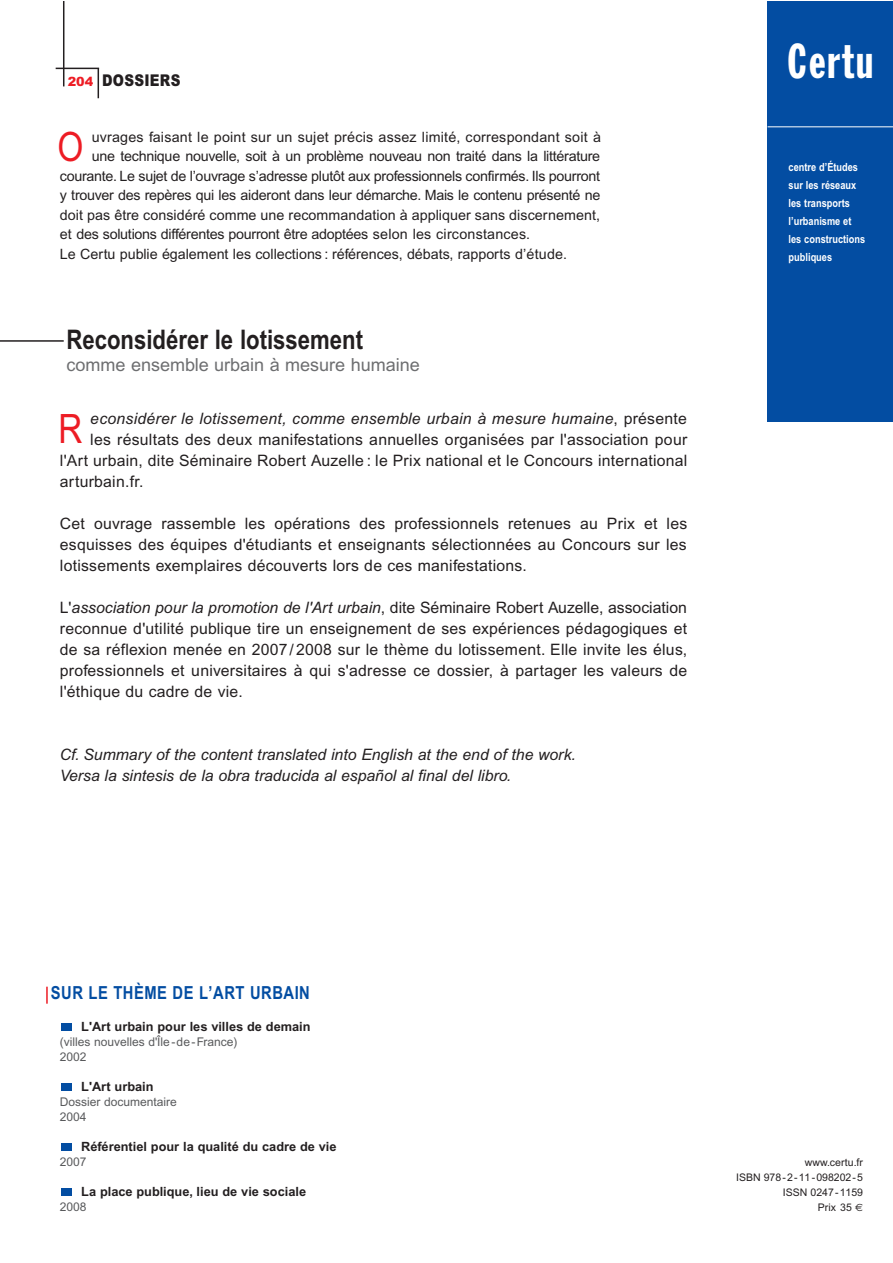
<style>
.page{position:relative;width:893px;height:1263px;background:#fff}
.page>*{position:absolute;margin:0;border:0;box-sizing:border-box;transform-origin:0 0}
.t1{font:48px "Franklin Gothic Extra Cond";letter-spacing:.04em;color:#fff}
.t2{font:40.5px "Arial Narrow";color:#ed1c24}
.t3{font:700 27px "Arial Narrow";color:#231f20}
.t4{font:18px "Arial";color:#6d6e70}
.t5{font:700 18px "Arial Narrow";letter-spacing:.03em;color:#034da2}
.t6{font:900 16.2px "Arial";letter-spacing:.02em;color:#231f20;scale:.83 1}
.t7{font:15.75px/21px "Arial";letter-spacing:.015em;color:#231f20;text-align:justify}
.t8{font:italic 15.75px/21px "Arial";color:#231f20}
.t9{font:14.25px "Arial";letter-spacing:-.015em;color:#231f20}
.t10{font:14.25px "Arial";letter-spacing:.005em;color:#231f20}
.t11{font:14.25px "Arial";letter-spacing:.015em;color:#231f20}
.t12{font:700 12.75px "Arial";color:#231f20}
.t13{font:12px/15px "Arial";color:#58595b}
.t14{font:700 11.25px/18px "Arial Narrow";color:#fff}
.t15{font:10.5px/15px "Arial";color:#231f20;text-align:right}
.s1{font-size:12.75px;color:#ed1c24}
.s2{font-style:normal}
.s3{font-style:italic}
.s4{font-family:"Euro Sans"}
</style>
<div class="page">
<hr style="left:63px;top:1px;width:1px;height:85px;background:#231f20">
<hr style="left:56px;top:68px;width:43px;height:1px;background:#231f20">
<hr style="left:98px;top:68px;width:1px;height:30px;background:#231f20">
<hr style="left:0;top:340px;width:64px;height:2px;background:#231f20">
<svg style="left:46px;top:987px;width:2px;height:17px"></svg>
<div style="left:61px;top:1189px;width:10px;height:7px;background:#034da2"></div>
<div style="left:61px;top:1144px;width:10px;height:7px;background:#034da2"></div>
<div style="left:61px;top:1084px;width:10px;height:7px;background:#034da2"></div>
<div style="left:61px;top:1024px;width:10px;height:7px;background:#034da2"></div>
<div style="left:767px;top:1px;width:126px;height:421px;background:#034da2"></div>
<hr style="left:767px;top:126px;width:126px;height:1px;background:#fff">
<p class="t6" style="left:68px;top:71px;width:137px"><span class="s1">204</span> DOSSIERS</p>
<h2 class="t2" style="left:57px;top:123px;width:27px">O</h2>
<p class="t11" style="left:92px;top:132px;width:511px">uvrages faisant le point sur un sujet précis assez limité, correspondant soit à</p>
<p class="t9" style="left:92px;top:151px;width:510px">une technique nouvelle, soit à un problème nouveau non traité dans la littérature</p>
<p class="t9" style="left:60px;top:171px;width:542px">courante. Le sujet de l’ouvrage s’adresse plutôt aux professionnels confirmés. Ils pourront</p>
<p class="t9" style="left:60px;top:190px;width:542px">y trouver des repères qui les aideront dans leur démarche. Mais le contenu présenté ne</p>
<p class="t10" style="left:60px;top:210px;width:541px">doit pas être considéré comme une recommandation à appliquer sans discernement,</p>
<p class="t9" style="left:60px;top:229px;width:472px">et des solutions différentes pourront être adoptées selon les circonstances.</p>
<p class="t9" style="left:60px;top:249px;width:509px">Le Certu publie également les collections : références, débats, rapports d’étude.</p>
<h3 class="t3" style="left:66px;top:324px;width:298px">Reconsidérer le lotissement</h3>
<p class="t4" style="left:66px;top:358px;width:355px">comme ensemble urbain à mesure humaine</p>
<p class="t8" style="left:90px;top:410px;width:598px">econsidérer le lotissement, comme ensemble urbain à mesure humaine<span class="s2">, présente</span></p>
<p class="t7" style="left:90px;top:431px;width:598px">les résultats des deux manifestations annuelles organisées par l'association pour</p>
<p class="t7" style="left:60px;top:452px;width:629px">l'Art urbain, dite Séminaire Robert Auzelle : le Prix national et le Concours international</p>
<p class="t7" style="left:60px;top:473px;width:85px">arturbain.fr.</p>
<p class="t7" style="left:60px;top:515px;width:629px">Cet ouvrage rassemble les opérations des professionnels retenues au Prix et les esquisses des équipes d'étudiants et enseignants sélectionnées au Concours sur les lotissements exemplaires découverts lors de ces manifestations.</p>
<p class="t7" style="left:60px;top:599px;width:629px">L'<span class="s3">association pour la promotion de l'Art urbain</span>, dite Séminaire Robert Auzelle, association reconnue d'utilité publique tire un enseignement de ses expériences pédagogiques et de sa réflexion menée en 2007/2008 sur le thème du lotissement. Elle invite les élus, professionnels et universitaires à qui s'adresse ce dossier, à partager les valeurs de l'éthique du cadre de vie.</p>
<h2 class="t2" style="left:58px;top:406px;width:25px">R</h2>
<p class="t8" style="left:60px;top:746px;width:517px">Cf. Summary of the content translated into English at the end of the work.<br>Versa la sintesis de la obra traducida al español al final del libro.</p>
<h1 class="t1" style="left:787px;top:43px;width:87px">Certu</h1>
<p class="t14" style="left:788px;top:158px;width:78px">centre d’Études sur les réseaux les transports l’urbanisme et les constructions publiques</p>
<p class="t5" style="left:51px;top:982px;width:260px">SUR LE THÈME DE L’ART URBAIN</p>
<p class="t12" style="left:81px;top:1019px;width:231px">L'Art urbain pour les villes de demain</p>
<p class="t13" style="left:60px;top:1035px;width:179px">(villes nouvelles d'Île-de-France)<br>2002</p>
<p class="t12" style="left:81px;top:1079px;width:74px">L'Art urbain</p>
<p class="t13" style="left:60px;top:1095px;width:119px">Dossier documentaire<br>2004</p>
<p class="t12" style="left:81px;top:1139px;width:257px">Référentiel pour la qualité du cadre de vie</p>
<p class="t13" style="left:60px;top:1155px;width:28px">2007</p>
<p class="t12" style="left:81px;top:1184px;width:226px">La place publique, lieu de vie sociale</p>
<p class="t13" style="left:60px;top:1200px;width:28px">2008</p>
<p class="t15" style="left:736px;top:1156px;width:128px">www.certu.fr<br>ISBN 978-2-11-098202-5<br>ISSN 0247-1159<br>Prix 35 <span class="s4">€</span></p>
</div>
